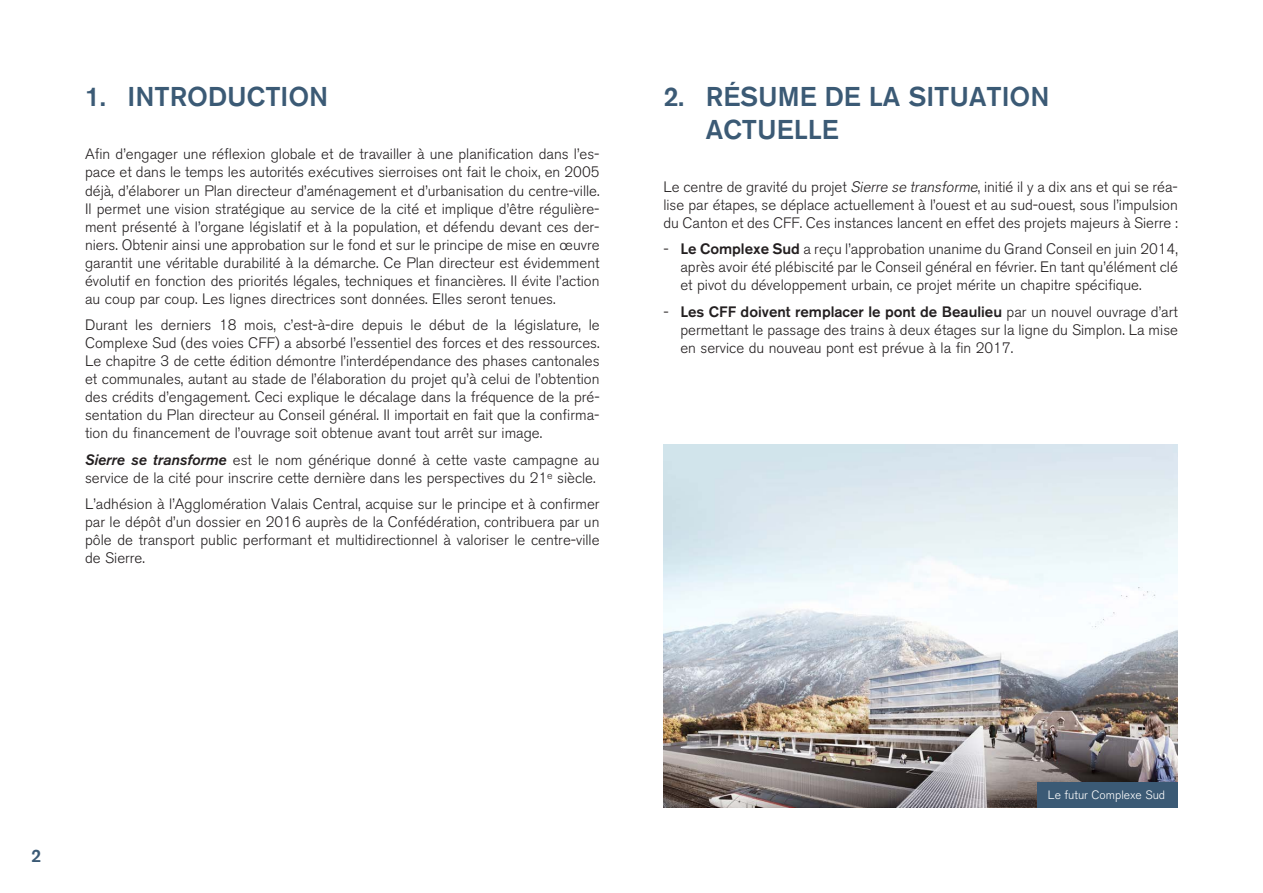
<style>
.page{position:relative;width:1263px;height:893px;background:#fff}
.page>*{position:absolute;margin:0;border:0;box-sizing:border-box;transform-origin:0 0}
.t1{font:500 27px/32.4px "Akzidenz Grotesk BE";color:#3b5a75}
.t2{font:500 18px "Akzidenz Grotesk BE";color:#3b5a75}
.t3{font:300 15px/18px "Akzidenz Grotesk BE";color:#231f20;text-align:justify}
.t4{font:300 12px "Akzidenz Grotesk BE";color:#fff}
.s1{font-weight:500;font-style:italic}
.s2{font-style:italic}
.s3{font-weight:500}
</style>
<div class="page">
<img style="left:663px;top:444px;width:515px;height:364px">
<div style="left:1037px;top:782px;width:141px;height:26px;background:#3b5a75"></div>
<h1 class="t1" style="left:85px;top:81px;width:245px">1. INTRODUCTION</h1>
<p class="t3" style="left:85px;top:146px;width:516px">Afin d’engager une réflexion globale et de travailler à une planification dans l’es&shy;pace et dans le temps les autorités exécutives sierroises ont fait le choix, en 2005 déjà, d’élaborer un Plan directeur d’aménagement et d’urbanisation du centre-ville.<br>Il permet une vision stratégique au service de la cité et implique d’être régulière&shy;ment présenté à l’organe législatif et à la population, et défendu devant ces der&shy;niers. Obtenir ainsi une approbation sur le fond et sur le principe de mise en œuvre garantit une véritable durabilité à la démarche. Ce Plan directeur est évidemment évolutif en fonction des priorités légales, techniques et financières. Il évite l’action au coup par coup. Les lignes directrices sont données. Elles seront tenues.</p>
<p class="t3" style="left:85px;top:316px;width:516px">Durant les derniers 18 mois, c’est-à-dire depuis le début de la législature, le Complexe Sud (des voies CFF) a absorbé l’essentiel des forces et des ressources.<br>Le chapitre 3 de cette édition démontre l’interdépendance des phases cantonales et communales, autant au stade de l’élaboration du projet qu’à celui de l’obtention des crédits d’engagement. Ceci explique le décalage dans la fréquence de la pré&shy;sentation du Plan directeur au Conseil général. Il importait en fait que la confirma&shy;tion du financement de l’ouvrage soit obtenue avant tout arrêt sur image.</p>
<p class="t3" style="left:85px;top:451px;width:516px"><span class="s1">Sierre se transforme</span> est le nom générique donné à cette vaste campagne au service de la cité pour inscrire cette dernière dans les perspectives du 21<sup>e</sup> siècle.</p>
<p class="t3" style="left:85px;top:495px;width:516px">L’adhésion à l’Agglomération Valais Central, acquise sur le principe et à confirmer par le dépôt d’un dossier en 2016 auprès de la Confédération, contribuera par un pôle de transport public performant et multidirectionnel à valoriser le centre-ville de Sierre.</p>
<h1 class="t1" style="left:706px;top:81px;width:345px;text-indent:-43px">2. RÉSUME DE LA SITUATION<br>ACTUELLE</h1>
<p class="t3" style="left:663px;top:178px;width:516px">Le centre de gravité du projet <span class="s2">Sierre se transforme</span>, initié il y a dix ans et qui se réa&shy;lise par étapes, se déplace actuellement à l’ouest et au sud-ouest, sous l’impulsion du Canton et des CFF. Ces instances lancent en effet des projets majeurs à Sierre :</p>
<p class="t3" style="left:680px;top:241px;width:499px;text-indent:-17px">- <span class="s3">Le Complexe Sud</span> a reçu l’approbation unanime du Grand Conseil en juin 2014, après avoir été plébiscité par le Conseil général en février. En tant qu’élément clé et pivot du développement urbain, ce projet mérite un chapitre spécifique.</p>
<p class="t3" style="left:680px;top:303px;width:499px;text-indent:-17px">- <span class="s3">Les CFF doivent remplacer le pont de Beaulieu</span> par un nouvel ouvrage d’art permettant le passage des trains à deux étages sur la ligne du Simplon. La mise en service du nouveau pont est prévue à la fin 2017.</p>
<p class="t2" style="left:31px;top:845px;width:12px">2</p>
<p class="t4" style="left:1048px;top:788px;width:119px">Le futur Complexe Sud</p>
</div>
